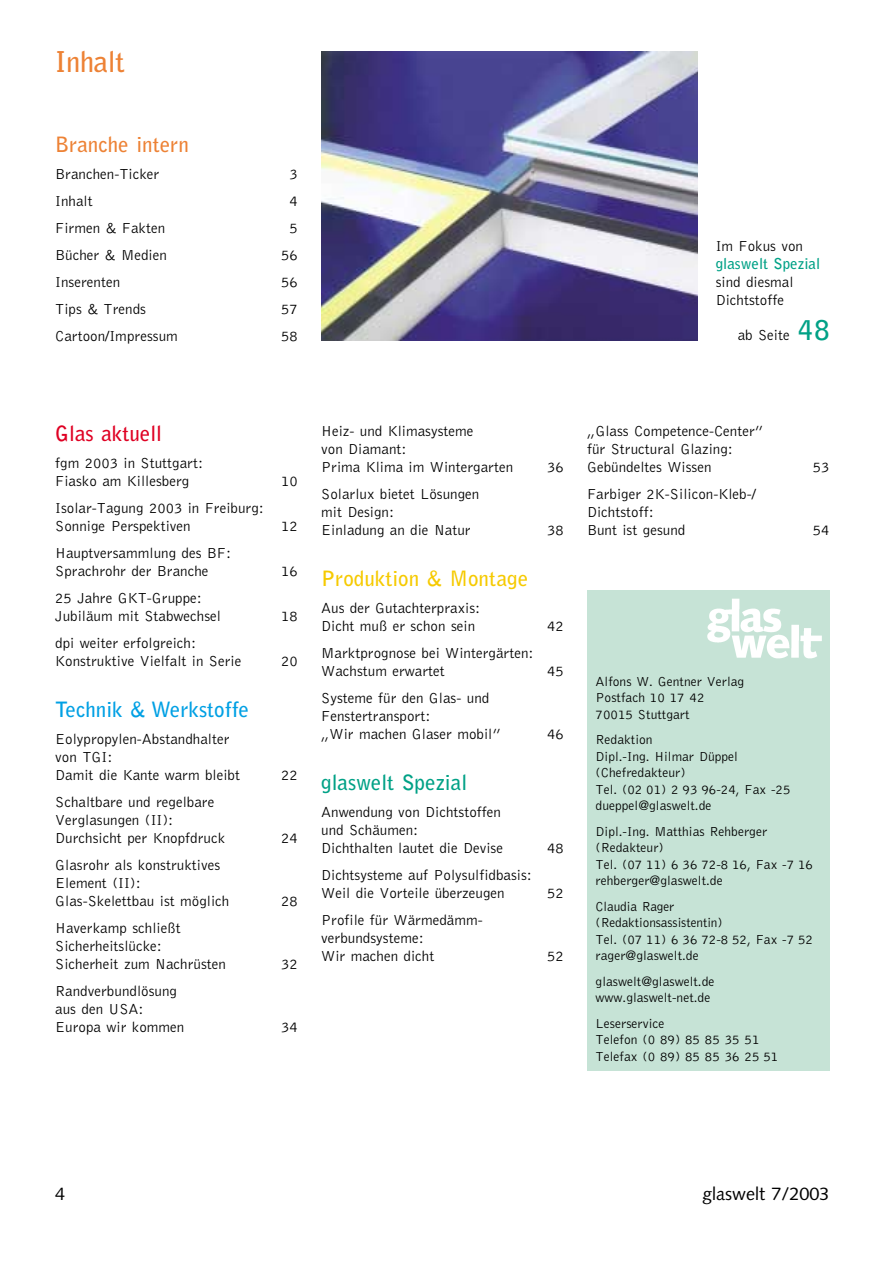
<style>
.page{position:relative;width:893px;height:1263px;background:#fff}
.page>*{position:absolute;margin:0;border:0;box-sizing:border-box;transform-origin:0 0}
.t1{font:700 28.5px "Bell Gothic";letter-spacing:-.01em;color:#ed8235}
.t2{font:700 21px "Bell Gothic";color:#f6ca00}
.t3{font:700 21px "Bell Gothic";color:#00a0e4}
.t4{font:700 21px "Bell Gothic";color:#00a186}
.t5{font:700 21px "Bell Gothic";color:#ed8235}
.t6{font:700 21px "Bell Gothic";color:#df0023}
.t7{font:18px "Syntax";color:#000}
.t8{font:300 15px/18px "Bell Gothic";color:#000}
.t9{font:700 15px "Bell Gothic";color:#00a186}
.t10{font:300 13.5px/16.5px "Bell Gothic";color:#000}
.s1{font-weight:700;font-size:27px;color:#00a186}
</style>
<div class="page">
<div style="left:587px;top:590px;width:242px;height:481px;background:#c6e3d6"></div>
<img style="left:707px;top:598px;width:115px;height:61px">
<img style="left:321px;top:51px;width:376px;height:289px">
<h1 class="t1" style="left:55px;top:51px;width:71px">Inhalt</h1>
<h2 class="t5" style="left:55px;top:136px;width:135px">Branche intern</h2>
<p class="t8" style="left:55px;top:166px;width:106px">Branchen-Ticker</p>
<p class="t8" style="left:289px;top:166px;width:10px">3</p>
<p class="t8" style="left:55px;top:193px;width:39px">Inhalt</p>
<p class="t8" style="left:289px;top:193px;width:10px">4</p>
<p class="t8" style="left:55px;top:220px;width:111px">Firmen &amp; Fakten</p>
<p class="t8" style="left:289px;top:220px;width:10px">5</p>
<p class="t8" style="left:55px;top:247px;width:113px">Bücher &amp; Medien</p>
<p class="t8" style="left:281px;top:247px;width:18px">56</p>
<p class="t8" style="left:55px;top:274px;width:66px">Inserenten</p>
<p class="t8" style="left:281px;top:274px;width:18px">56</p>
<p class="t8" style="left:55px;top:301px;width:92px">Tips &amp; Trends</p>
<p class="t8" style="left:281px;top:301px;width:18px">57</p>
<p class="t8" style="left:55px;top:328px;width:124px">Cartoon/Impressum</p>
<p class="t8" style="left:281px;top:328px;width:18px">58</p>
<p class="t8" style="left:715px;top:238px;width:89px">Im Fokus von</p>
<p class="t9" style="left:715px;top:257px;width:106px">glaswelt Spezial</p>
<p class="t8" style="left:715px;top:274px;width:79px">sind diesmal<br>Dichtstoffe</p>
<p class="t8" style="left:737px;top:327px;width:93px">ab Seite <span class="s1">48</span></p>
<h2 class="t6" style="left:55px;top:425px;width:108px">Glas aktuell</h2>
<p class="t8" style="left:55px;top:455px;width:149px">fgm 2003 in Stuttgart:<br>Fiasko am Killesberg</p>
<p class="t8" style="left:55px;top:500px;width:210px">Isolar-Tagung 2003 in Freiburg:<br>Sonnige Perspektiven</p>
<p class="t8" style="left:55px;top:545px;width:177px">Hauptversammlung des BF:<br>Sprachrohr der Branche</p>
<p class="t8" style="left:55px;top:590px;width:167px">25 Jahre GKT-Gruppe:<br>Jubiläum mit Stabwechsel</p>
<p class="t8" style="left:55px;top:635px;width:188px">dpi weiter erfolgreich:<br>Konstruktive Vielfalt in Serie</p>
<h2 class="t3" style="left:55px;top:701px;width:195px">Technik &amp; Werkstoffe</h2>
<p class="t8" style="left:55px;top:731px;width:186px">Eolypropylen-Abstandhalter von TGI:<br>Damit die Kante warm bleibt</p>
<p class="t8" style="left:55px;top:794px;width:171px">Schaltbare und regelbare<br>Verglasungen (II):<br>Durchsicht per Knopfdruck</p>
<p class="t8" style="left:55px;top:857px;width:176px">Glasrohr als konstruktives<br>Element (II):<br>Glas-Skelettbau ist möglich</p>
<p class="t8" style="left:55px;top:920px;width:172px">Haverkamp schließt<br>Sicherheitslücke:<br>Sicherheit zum Nachrüsten</p>
<p class="t8" style="left:55px;top:983px;width:131px">Randverbundlösung aus den USA:<br>Europa wir kommen</p>
<p class="t8" style="left:281px;top:473px;width:18px">10</p>
<p class="t8" style="left:281px;top:518px;width:18px">12</p>
<p class="t8" style="left:281px;top:563px;width:18px">16</p>
<p class="t8" style="left:281px;top:608px;width:18px">18</p>
<p class="t8" style="left:281px;top:653px;width:18px">20</p>
<p class="t8" style="left:281px;top:767px;width:18px">22</p>
<p class="t8" style="left:281px;top:830px;width:18px">24</p>
<p class="t8" style="left:281px;top:893px;width:18px">28</p>
<p class="t8" style="left:281px;top:956px;width:18px">32</p>
<p class="t8" style="left:281px;top:1019px;width:18px">34</p>
<p class="t8" style="left:321px;top:423px;width:193px">Heiz- und Klimasysteme<br>von Diamant:<br>Prima Klima im Wintergarten</p>
<p class="t8" style="left:321px;top:486px;width:160px">Solarlux bietet Lösungen mit Design:<br>Einladung an die Natur</p>
<h2 class="t2" style="left:321px;top:571px;width:208px">Produktion &amp; Montage</h2>
<p class="t8" style="left:321px;top:600px;width:161px">Aus der Gutachterpraxis:<br>Dicht muß er schon sein</p>
<p class="t8" style="left:321px;top:645px;width:214px">Marktprognose bei Wintergärten:<br>Wachstum erwartet</p>
<p class="t8" style="left:321px;top:690px;width:181px">Systeme für den Glas- und<br>Fenstertransport:<br>„Wir machen Glaser mobil”</p>
<h2 class="t4" style="left:321px;top:775px;width:147px">glaswelt Spezial</h2>
<p class="t8" style="left:321px;top:804px;width:183px">Anwendung von Dichtstoffen und Schäumen:<br>Dichthalten lautet die Devise</p>
<p class="t8" style="left:321px;top:867px;width:212px">Dichtsysteme auf Polysulfidbasis:<br>Weil die Vorteile überzeugen</p>
<p class="t8" style="left:321px;top:912px;width:163px">Profile für Wärmedämm&shy;verbundsysteme:<br>Wir machen dicht</p>
<p class="t8" style="left:547px;top:459px;width:18px">36</p>
<p class="t8" style="left:547px;top:522px;width:18px">38</p>
<p class="t8" style="left:547px;top:618px;width:18px">42</p>
<p class="t8" style="left:547px;top:663px;width:18px">45</p>
<p class="t8" style="left:547px;top:726px;width:18px">46</p>
<p class="t8" style="left:547px;top:840px;width:18px">48</p>
<p class="t8" style="left:547px;top:885px;width:18px">52</p>
<p class="t8" style="left:547px;top:948px;width:18px">52</p>
<p class="t8" style="left:587px;top:423px;width:178px">„Glass Competence-Center” für Structural Glazing:<br>Gebündeltes Wissen</p>
<p class="t8" style="left:587px;top:486px;width:170px">Farbiger 2K-Silicon-Kleb-/<br>Dichtstoff:<br>Bunt ist gesund</p>
<p class="t8" style="left:812px;top:459px;width:18px">53</p>
<p class="t8" style="left:812px;top:522px;width:18px">54</p>
<p class="t10" style="left:595px;top:674px;width:150px">Alfons W. Gentner Verlag<br>Postfach 10 17 42<br>70015 Stuttgart</p>
<p class="t10" style="left:595px;top:732px;width:196px">Redaktion<br>Dipl.-Ing. Hilmar Düppel (Chefredakteur)<br>Tel. (02 01) 2 93 96-24, Fax -25 dueppel@glaswelt.de</p>
<p class="t10" style="left:595px;top:824px;width:219px">Dipl.-Ing. Matthias Rehberger (Redakteur)<br>Tel. (07 11) 6 36 72-8 16, Fax -7 16 rehberger@glaswelt.de</p>
<p class="t10" style="left:595px;top:899px;width:219px">Claudia Rager<br>(Redaktionsassistentin)<br>Tel. (07 11) 6 36 72-8 52, Fax -7 52 rager@glaswelt.de</p>
<p class="t10" style="left:595px;top:974px;width:120px">glaswelt@glaswelt.de www.glaswelt-net.de</p>
<p class="t10" style="left:595px;top:1016px;width:184px">Leserservice<br>Telefon (0 89) 85 85 35 51<br>Telefax (0 89) 85 85 36 25 51</p>
<p class="t7" style="left:55px;top:1186px;width:12px">4</p>
<p class="t7" style="left:702px;top:1186px;width:129px">glaswelt 7/2003</p>
</div>
